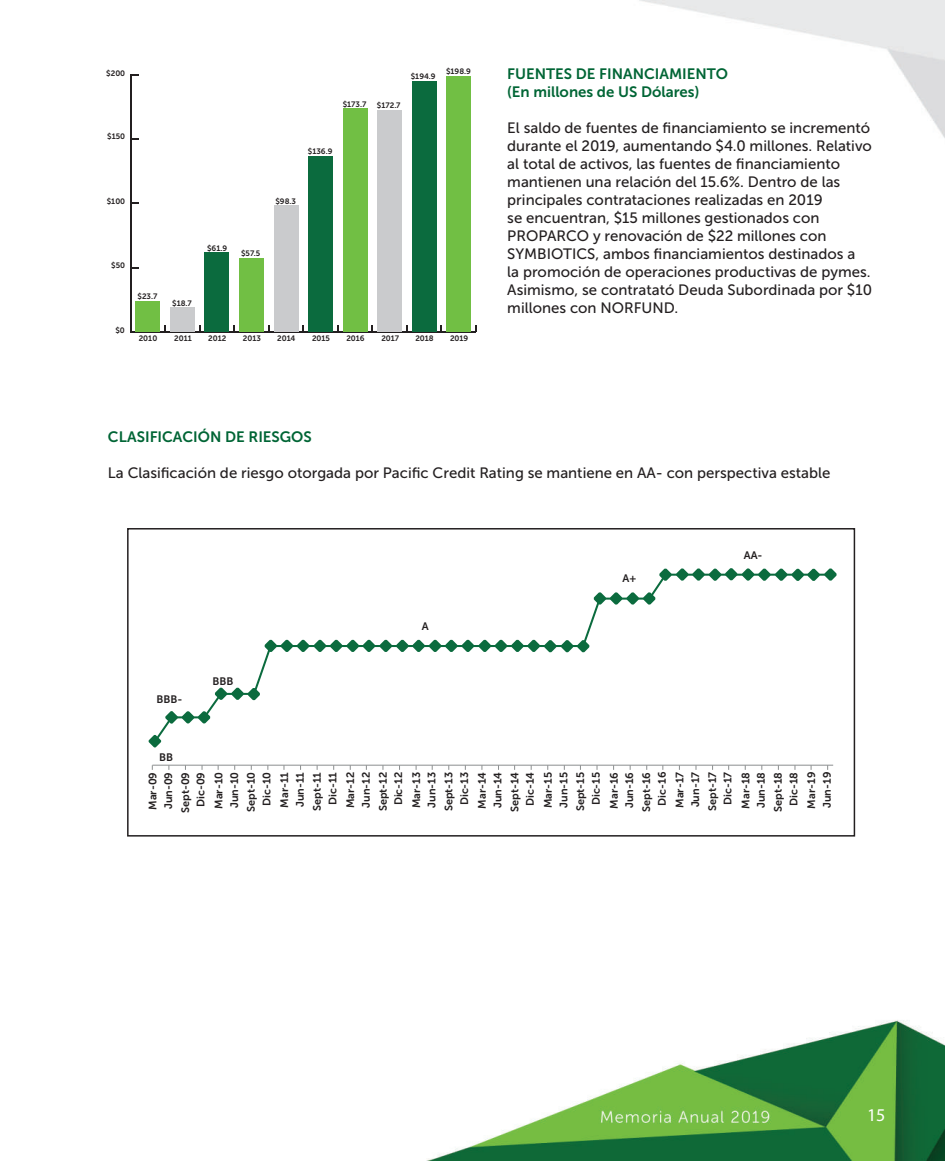
<style>
.page{position:relative;width:945px;height:1161px;background:#fff}
.page>*{position:absolute;margin:0;border:0;box-sizing:border-box;transform-origin:0 0}
.t1{font:18px "Myriad Pro";color:#fff}
.t2{font:15px/18px "Museo Sans 500";color:#231f20}
.t3{font:15px/18px "Museo Sans 700";color:#006535}
.t4{font:10.8px/15.6px "Museo Sans 700";color:#231f20}
.t5{font:7.8px "Museo Sans 700";color:#231f20}
</style>
<div class="page">
<img style="left:130px;top:0;width:815px;height:1161px">
<hr style="left:131px;top:331px;width:345px;height:2px;background:#231f20">
<svg style="left:475px;top:325px;width:2px;height:7px"></svg>
<hr style="left:130px;top:75px;width:1px;height:257px;background:#231f20">
<svg style="left:130px;top:325px;width:6px;height:8px"></svg>
<svg style="left:131px;top:138px;width:8px;height:2px"></svg>
<div style="left:136px;top:301px;width:24px;height:31px;background:#71bf44"></div>
<div style="left:170px;top:308px;width:25px;height:24px;background:#cacbcd"></div>
<div style="left:205px;top:252px;width:24px;height:79px;background:#0b6b3e"></div>
<svg style="left:199px;top:325px;width:36px;height:7px"></svg>
<div style="left:239px;top:258px;width:25px;height:74px;background:#71bf44"></div>
<div style="left:274px;top:206px;width:24px;height:126px;background:#cacbcd"></div>
<div style="left:308px;top:156px;width:25px;height:175px;background:#0b6b3e"></div>
<svg style="left:303px;top:325px;width:35px;height:7px"></svg>
<div style="left:343px;top:109px;width:25px;height:223px;background:#71bf44"></div>
<div style="left:377px;top:110px;width:25px;height:222px;background:#cacbcd"></div>
<div style="left:412px;top:81px;width:25px;height:250px;background:#0b6b3e"></div>
<svg style="left:406px;top:325px;width:36px;height:7px"></svg>
<div style="left:446px;top:76px;width:25px;height:256px;background:#71bf44"></div>
<hr style="left:152px;top:765px;width:681px;height:1px;background:#8d9091">
<svg style="left:154px;top:574px;width:677px;height:168px"></svg>
<svg style="left:148px;top:735px;width:13px;height:13px"></svg>
<svg style="left:165px;top:711px;width:45px;height:13px"></svg>
<svg style="left:215px;top:687px;width:45px;height:13px"></svg>
<svg style="left:264px;top:640px;width:326px;height:13px"></svg>
<svg style="left:594px;top:592px;width:62px;height:13px"></svg>
<svg style="left:659px;top:568px;width:178px;height:13px"></svg>
<div style="left:127px;top:528px;width:728px;height:309px;border:2px solid #231f20"></div>
<p class="t5" style="left:106px;top:69px;width:21px">$200</p>
<p class="t5" style="left:107px;top:132px;width:19px">$150</p>
<p class="t5" style="left:343px;top:100px;width:25px">$173.7</p>
<p class="t5" style="left:377px;top:101px;width:25px">$172.7</p>
<p class="t5" style="left:411px;top:72px;width:26px">$194.9</p>
<p class="t5" style="left:446px;top:67px;width:26px">$198.9</p>
<p class="t5" style="left:308px;top:147px;width:26px">$136.9</p>
<p class="t5" style="left:107px;top:197px;width:20px">$100</p>
<p class="t5" style="left:275px;top:197px;width:22px">$98.3</p>
<p class="t5" style="left:111px;top:261px;width:15px">$50</p>
<p class="t5" style="left:115px;top:325px;width:11px">$0</p>
<p class="t5" style="left:138px;top:292px;width:21px">$23.7</p>
<p class="t5" style="left:172px;top:299px;width:21px">$18.7</p>
<p class="t5" style="left:207px;top:244px;width:22px">$61.9</p>
<p class="t5" style="left:241px;top:249px;width:21px">$57.5</p>
<p class="t5" style="left:139px;top:334px;width:20px">2010</p>
<p class="t5" style="left:174px;top:334px;width:19px">2011</p>
<p class="t5" style="left:208px;top:334px;width:20px">2012</p>
<p class="t5" style="left:243px;top:334px;width:20px">2013</p>
<p class="t5" style="left:277px;top:334px;width:20px">2014</p>
<p class="t5" style="left:312px;top:334px;width:20px">2015</p>
<p class="t5" style="left:346px;top:334px;width:20px">2016</p>
<p class="t5" style="left:381px;top:334px;width:19px">2017</p>
<p class="t5" style="left:415px;top:334px;width:20px">2018</p>
<p class="t5" style="left:450px;top:334px;width:20px">2019</p>
<p class="t3" style="left:507px;top:65px;width:222px">FUENTES DE FINANCIAMIENTO (En millones de US Dólares)</p>
<p class="t2" style="left:507px;top:119px;width:366px">El saldo de fuentes de financiamiento se incrementó durante el 2019, aumentando $4.0 millones. Relativo al total de activos, las fuentes de financiamiento mantienen una relación del 15.6%. Dentro de las principales contrataciones realizadas en 2019<br>se encuentran, $15 millones gestionados con PROPARCO y renovación de $22 millones con SYMBIOTICS, ambos financiamientos destinados a<br>la promoción de operaciones productivas de pymes.<br>Asimismo, se contratató Deuda Subordinada por $10 millones con NORFUND.</p>
<p class="t3" style="left:108px;top:428px;width:205px">CLASIFICACIÓN DE RIESGOS</p>
<p class="t2" style="left:108px;top:464px;width:724px">La Clasificación de riesgo otorgada por Pacific Credit Rating se mantiene en AA- con perspectiva estable</p>
<p class="t4" style="left:157px;top:692px;width:27px">BBB-</p>
<p class="t4" style="left:159px;top:750px;width:15px">BB</p>
<p class="t4" style="left:212px;top:674px;width:22px">BBB</p>
<p class="t4" style="left:422px;top:618px;width:8px">A</p>
<p class="t4" style="left:623px;top:571px;width:15px">A+</p>
<p class="t4" style="left:744px;top:547px;width:20px">AA-</p>
<p class="t4" style="left:145px;top:810px;width:39px;rotate:-90deg">Mar-09<br>Jun-09</p>
<p class="t4" style="left:178px;top:813px;width:42px;text-align:center;rotate:-90deg">Sept-09<br>Dic-09</p>
<p class="t4" style="left:211px;top:809px;width:38px;rotate:-90deg">Mar-10<br>Jun-10</p>
<p class="t4" style="left:243px;top:812px;width:41px;text-align:center;rotate:-90deg">Sept-10<br>Dic-10</p>
<p class="t4" style="left:277px;top:808px;width:37px;rotate:-90deg">Mar-11<br>Jun-11</p>
<p class="t4" style="left:309px;top:811px;width:40px;text-align:center;rotate:-90deg">Sept-11<br>Dic-11</p>
<p class="t4" style="left:343px;top:808px;width:38px;rotate:-90deg">Mar-12<br>Jun-12</p>
<p class="t4" style="left:375px;top:811px;width:41px;text-align:center;rotate:-90deg">Sept-12<br>Dic-12</p>
<p class="t4" style="left:409px;top:808px;width:38px;rotate:-90deg">Mar-13<br>Jun-13</p>
<p class="t4" style="left:441px;top:811px;width:41px;text-align:center;rotate:-90deg">Sept-13<br>Dic-13</p>
<p class="t4" style="left:474px;top:809px;width:38px;rotate:-90deg">Mar-14<br>Jun-14</p>
<p class="t4" style="left:507px;top:812px;width:41px;text-align:center;rotate:-90deg">Sept-14<br>Dic-14</p>
<p class="t4" style="left:540px;top:808px;width:38px;rotate:-90deg">Mar-15<br>Jun-15</p>
<p class="t4" style="left:573px;top:811px;width:41px;text-align:center;rotate:-90deg">Sept-15<br>Dic-15</p>
<p class="t4" style="left:606px;top:809px;width:38px;rotate:-90deg">Mar-16<br>Jun-16</p>
<p class="t4" style="left:639px;top:812px;width:41px;text-align:center;rotate:-90deg">Sept-16<br>Dic-16</p>
<p class="t4" style="left:672px;top:808px;width:37px;rotate:-90deg">Mar-17<br>Jun-17</p>
<p class="t4" style="left:704px;top:811px;width:41px;text-align:center;rotate:-90deg">Sept-17<br>Dic-17</p>
<p class="t4" style="left:738px;top:809px;width:38px;rotate:-90deg">Mar-18<br>Jun-18</p>
<p class="t4" style="left:770px;top:812px;width:41px;text-align:center;rotate:-90deg">Sept-18<br>Dic-18</p>
<p class="t4" style="left:804px;top:809px;width:38px;rotate:-90deg">Mar-19<br>Jun-19</p>
<p class="t1" style="left:867px;top:1104px;width:20px">15</p>
</div>
